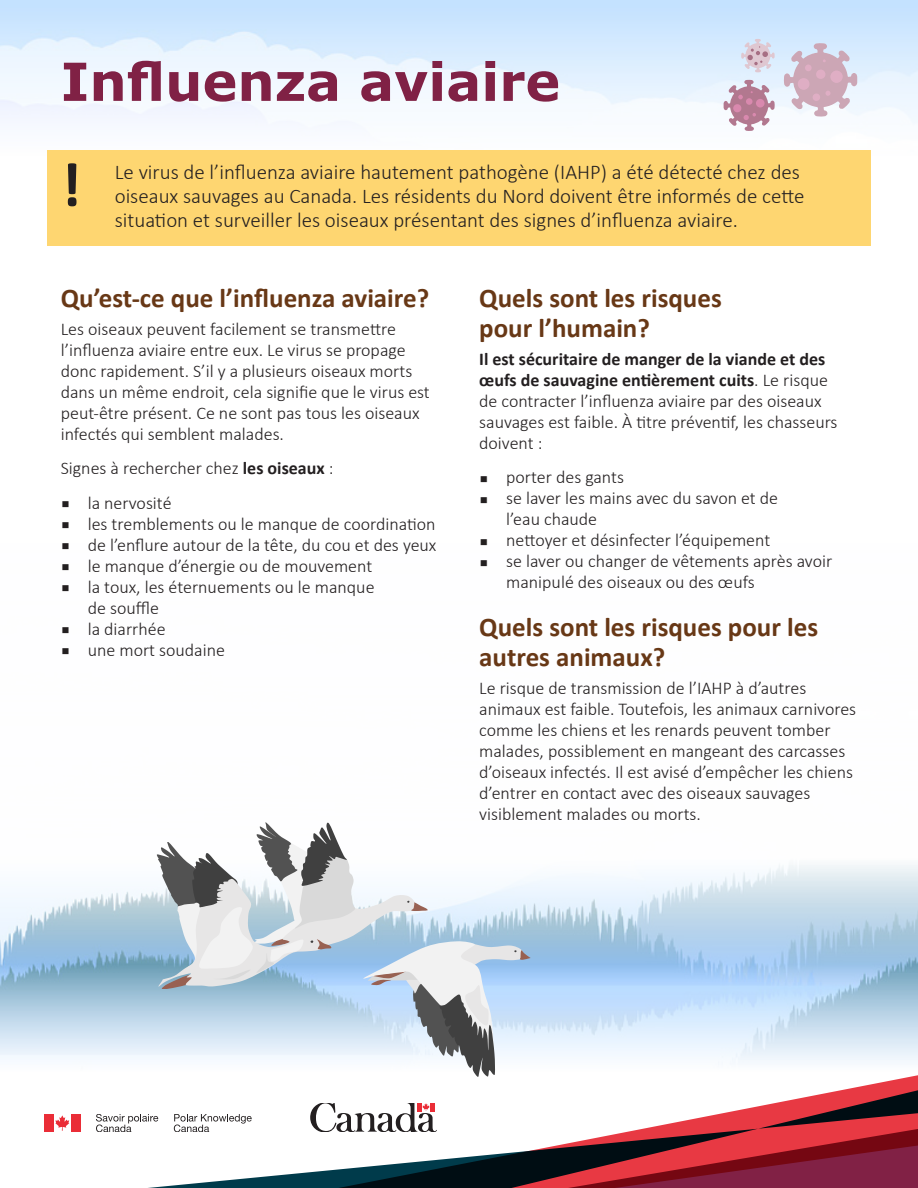
<style>
.page{position:relative;width:918px;height:1188px;background:#fff}
.page>*{position:absolute;margin:0;border:0;box-sizing:border-box;transform-origin:0 0}
.t1{font:700 63px "Calibri";color:#231f20}
.t2{font:700 52.5px "Verdana";color:#802145}
.t3{font:700 27px/30px "Calibri";color:#683816}
.t4{font:300 21px/24px "Calibri";color:#242021}
.Basic_tabloid{font:300 18px/21px "Calibri";color:#231f20}
.s1{font-weight:700}
.s2{font-weight:700;font-size:27px}
</style>
<div class="page">
<img style="left:0;top:822px;width:918px;height:241px">
<svg style="left:157px;top:823px;width:374px;height:240px"></svg>
<svg style="left:467px;top:1063px;width:451px;height:50px"></svg>
<svg style="left:53px;top:1113px;width:865px;height:75px"></svg>
<svg style="left:784px;top:43px;width:73px;height:74px;background:#d8c7d5"></svg>
<svg style="left:724px;top:80px;width:51px;height:51px"></svg>
<svg style="left:741px;top:39px;width:34px;height:33px"></svg>
<div style="left:47px;top:150px;width:824px;height:96px;background:#fed671"></div>
<svg style="left:310px;top:1103px;width:127px;height:29px"></svg>
<svg style="left:55px;top:1115px;width:14px;height:16px"></svg>
<div style="left:44px;top:1114px;width:9px;height:18px;background:#ea2d37"></div>
<div style="left:71px;top:1114px;width:9px;height:18px;background:#ea2d37"></div>
<svg style="left:96px;top:1114px;width:62px;height:18px"></svg>
<svg style="left:174px;top:1114px;width:78px;height:18px"></svg>
<p class="t2" style="left:61px;top:45px;width:501px">Influenza aviaire</p>
<p class="t1" style="left:61px;top:140px;width:22px">!</p>
<p class="t4" style="left:115px;top:160px;width:691px">Le virus de l’influenza aviaire hautement pathogène (IAHP) a été détecté chez des oiseaux sauvages au Canada. Les résidents du Nord doivent être informés de cette situation et surveiller les oiseaux présentant des signes d’influenza aviaire.</p>
<h1 class="t3" style="left:61px;top:283px;width:370px">Qu’est-ce que l’influenza aviaire?</h1>
<p class="Basic_tabloid" style="left:61px;top:318px;width:371px">Les oiseaux peuvent facilement se transmettre l’influenza aviaire entre eux. Le virus se propage donc rapidement. S’il y a plusieurs oiseaux morts dans un même endroit, cela signifie que le virus est peut-être présent. Ce ne sont pas tous les oiseaux infectés qui semblent malades.</p>
<p class="Basic_tabloid" style="left:61px;top:458px;width:274px">Signes à rechercher chez <span class="s1">les oiseaux</span> :</p>
<p class="Basic_tabloid" style="left:61px;top:492px;width:112px"><span class="s2">▪</span> la nervosité</p>
<p class="Basic_tabloid" style="left:61px;top:513px;width:376px"><span class="s2">▪</span> les tremblements ou le manque de coordination</p>
<p class="Basic_tabloid" style="left:61px;top:534px;width:377px"><span class="s2">▪</span> de l’enflure autour de la tête, du cou et des yeux</p>
<p class="Basic_tabloid" style="left:61px;top:555px;width:313px"><span class="s2">▪</span> le manque d’énergie ou de mouvement</p>
<p class="Basic_tabloid" style="left:88px;top:576px;width:288px;text-indent:-27px"><span class="s2">▪</span> la toux, les éternuements ou le manque de souffle</p>
<p class="Basic_tabloid" style="left:61px;top:618px;width:106px"><span class="s2">▪</span> la diarrhée</p>
<p class="Basic_tabloid" style="left:61px;top:639px;width:166px"><span class="s2">▪</span> une mort soudaine</p>
<h1 class="t3" style="left:479px;top:283px;width:244px">Quels sont les risques pour l’humain?</h1>
<p class="Basic_tabloid" style="left:479px;top:348px;width:360px"><span class="s1">Il est sécuritaire de manger de la viande et des œufs de sauvagine entièrement cuits</span>. Le risque de contracter l’influenza aviaire par des oiseaux sauvages est faible. À titre préventif, les chasseurs doivent :</p>
<p class="Basic_tabloid" style="left:479px;top:467px;width:146px"><span class="s2">▪</span> porter des gants</p>
<p class="Basic_tabloid" style="left:506px;top:488px;width:273px;text-indent:-27px"><span class="s2">▪</span> se laver les mains avec du savon et de l’eau chaude</p>
<p class="Basic_tabloid" style="left:479px;top:530px;width:293px"><span class="s2">▪</span> nettoyer et désinfecter l’équipement</p>
<p class="Basic_tabloid" style="left:506px;top:551px;width:328px;text-indent:-27px"><span class="s2">▪</span> se laver ou changer de vêtements après avoir manipulé des oiseaux ou des œufs</p>
<h1 class="t3" style="left:479px;top:612px;width:340px">Quels sont les risques pour les autres animaux?</h1>
<p class="Basic_tabloid" style="left:479px;top:677px;width:378px">Le risque de transmission de l’IAHP à d’autres animaux est faible. Toutefois, les animaux carnivores comme les chiens et les renards peuvent tomber malades, possiblement en mangeant des carcasses d’oiseaux infectés. Il est avisé d’empêcher les chiens d’entrer en contact avec des oiseaux sauvages visiblement malades ou morts.</p>
</div>
